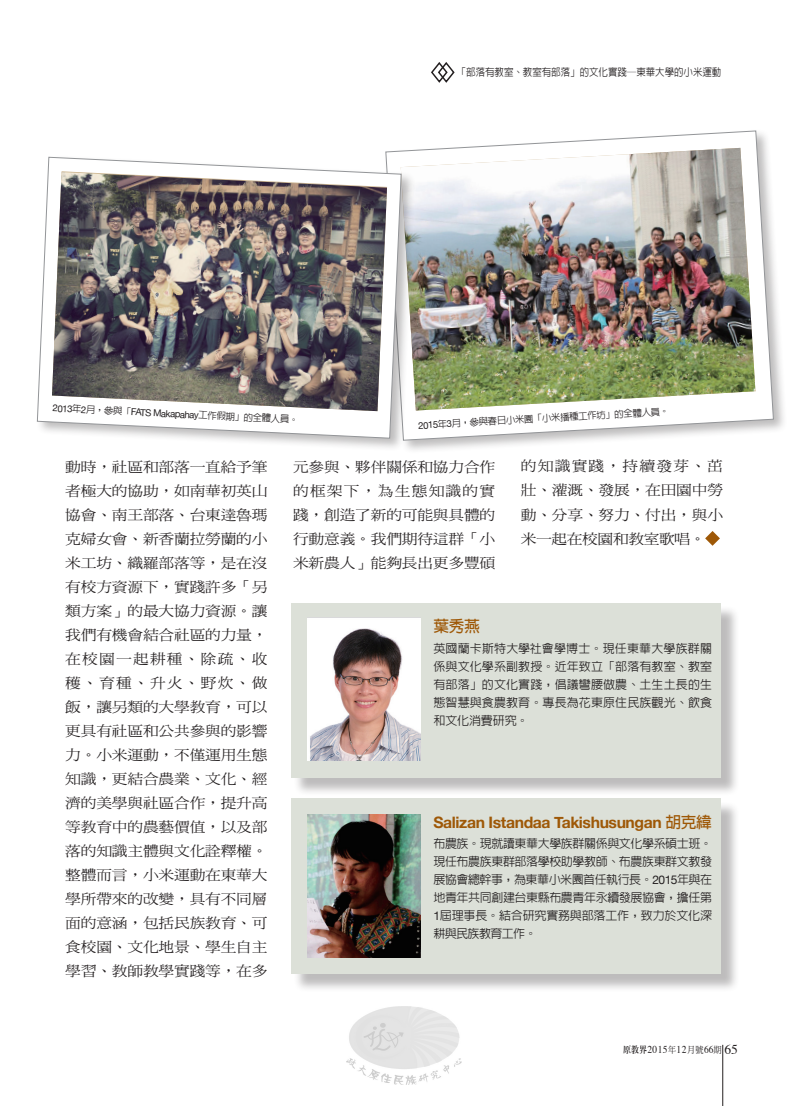
<style>
.page{position:relative;width:808px;height:1106px;background:#fff}
.page>*{position:absolute;margin:0;border:0;box-sizing:border-box;transform-origin:0 0}
.t1{font:700 15.75px "Helvetica Neue";letter-spacing:-.025em;color:#9e5807}
.t2{font:700 15.75px "AR Hei B5";color:#9e5807}
.t3{font:14.1px/24px "DF Ming Std W5";letter-spacing:-.015em;color:#231f20;text-align:justify;scale:1.11 1}
.t4{font:500 12px/18px "AR Hei B5";letter-spacing:-.015em;color:#231f20;text-align:justify}
.t5{font:500 10.5px "AR Hei B5";color:#231f20;scale:.9 1}
.t6{font:10.5px "Times";letter-spacing:.05em;color:#231f20;scale:.9 1}
.t7{font:9.6px "Helvetica Neue";color:#231f20}
.t8{font:500 9.6px "AR Hei B5";color:#231f20}
.s1{font-family:"AR Hei B5";font-weight:500}
.s2{font-family:"Helvetica Neue";font-weight:400}
.s3{font-family:"AR Hei B5"}
.s4{font-family:"AR Ming B5";font-weight:800;font-size:9px}
.s5{font-family:"DF Ming Std W5";font-size:9px}
.s6{font-size:13.5px}
</style>
<div class="page">
<hr style="left:722px;top:1044px;width:1px;height:62px;background:#231f20">
<svg style="left:705px;top:531px;width:15px;height:15px"></svg>
<svg style="left:431px;top:62px;width:24px;height:21px"></svg>
<div style="left:293px;top:800px;width:446px;height:193px;background:#231f20;opacity:.3"></div>
<div style="left:291px;top:798px;width:430px;height:176px;background:#dce0d8"></div>
<img style="left:308px;top:815px;width:112px;height:142px">
<div style="left:293px;top:605px;width:446px;height:191px;background:#231f20;opacity:.3"></div>
<div style="left:291px;top:603px;width:430px;height:174px;background:#dce0d8"></div>
<img style="left:308px;top:618px;width:112px;height:142px">
<div style="left:384px;top:129px;width:403px;height:325px;background:#231f20;opacity:.3"></div>
<svg style="left:385px;top:131px;width:389px;height:309px"></svg>
<img style="left:401px;top:148px;width:354px;height:262px">
<div style="left:36px;top:155px;width:379px;height:297px;background:#231f20;opacity:.3"></div>
<svg style="left:37px;top:157px;width:364px;height:281px"></svg>
<img style="left:52px;top:172px;width:335px;height:239px">
<img style="left:347px;top:1006px;width:114px;height:78px">
<p class="t5" style="left:457px;top:67px;width:296px">「部落有教室、教室有部落」的文化實踐─東華大學的小米運動</p>
<p class="t7" style="left:53px;top:401px;width:247px;rotate:3deg">2013<span class="s1">年</span>2<span class="s1">月，參與「</span>FATS Makapahay<span class="s1">工作假期」的全體人員。</span></p>
<p class="t8" style="left:418px;top:420px;width:253px;rotate:-3deg"><span class="s2">2015</span>年<span class="s2">3</span>月，參與春日小米園「小米播種工作坊」的全體人員。</p>
<p class="t3" style="left:65px;top:454px;width:184px">動時，社區和部落一直給予筆者極大的協助，如南華初英山協會、南王部落、台東達魯瑪克婦女會、新香蘭拉勞蘭的小米工坊、織羅部落等，是在沒有校方資源下，實踐許多「另類方案」的最大協力資源。讓我們有機會結合社區的力量，在校園一起耕種、除疏、收穫、育種、升火、野炊、做飯，讓另類的大學教育，可以更具有社區和公共參與的影響力。小米運動，不僅運用生態知識，更結合農業、文化、經濟的美學與社區合作，提升高等教育中的農藝價值，以及部落的知識主體與文化詮釋權。整體而言，小米運動在東華大學所帶來的改變，具有不同層面的意涵，包括民族教育、可食校園、文化地景、學生自主學習、教師教學實踐等，在多</p>
<p class="t3" style="left:293px;top:454px;width:184px">元參與、夥伴關係和協力合作的框架下，為生態知識的實踐，創造了新的可能與具體的行動意義。我們期待這群「小米新農人」能夠長出更多豐碩</p>
<p class="t3" style="left:521px;top:454px;width:184px">的知識實踐，持續發芽、茁壯、灌溉、發展，在田園中勞動、分享、努力、付出，與小米一起在校園和教室歌唱。</p>
<p class="t2" style="left:433px;top:618px;width:48px">葉秀燕</p>
<p class="t4" style="left:433px;top:639px;width:280px">英國蘭卡斯特大學社會學博士。現任東華大學族群關係與文化學系副教授。近年致立「部落有教室、教室有部落」的文化實踐，倡議彎腰做農、土生土長的生態智慧與食農教育。專長為花東原住民族觀光、飲食和文化消費研究。</p>
<p class="t1" style="left:433px;top:809px;width:280px">Salizan Istandaa Takishusungan <span class="s3">胡克緯</span></p>
<p class="t4" style="left:433px;top:834px;width:280px">布農族。現就讀東華大學族群關係與文化學系碩士班。現任布農族東群部落學校助學教師、布農族東群文教發展協會總幹事，為東華小米園首任執行長。<span class="s2">2015</span>年與在地青年共同創建台東縣布農青年永續發展協會，擔任第<span class="s2">1</span>屆理事長。結合研究實務與部落工作，致力於文化深耕與民族教育工作。</p>
<p class="t6" style="left:623px;top:1039px;width:129px"><span class="s4">原教界</span>2015<span class="s5">年</span>12<span class="s5">月號</span>66<span class="s5">期</span> <span class="s6">65</span></p>
</div>
